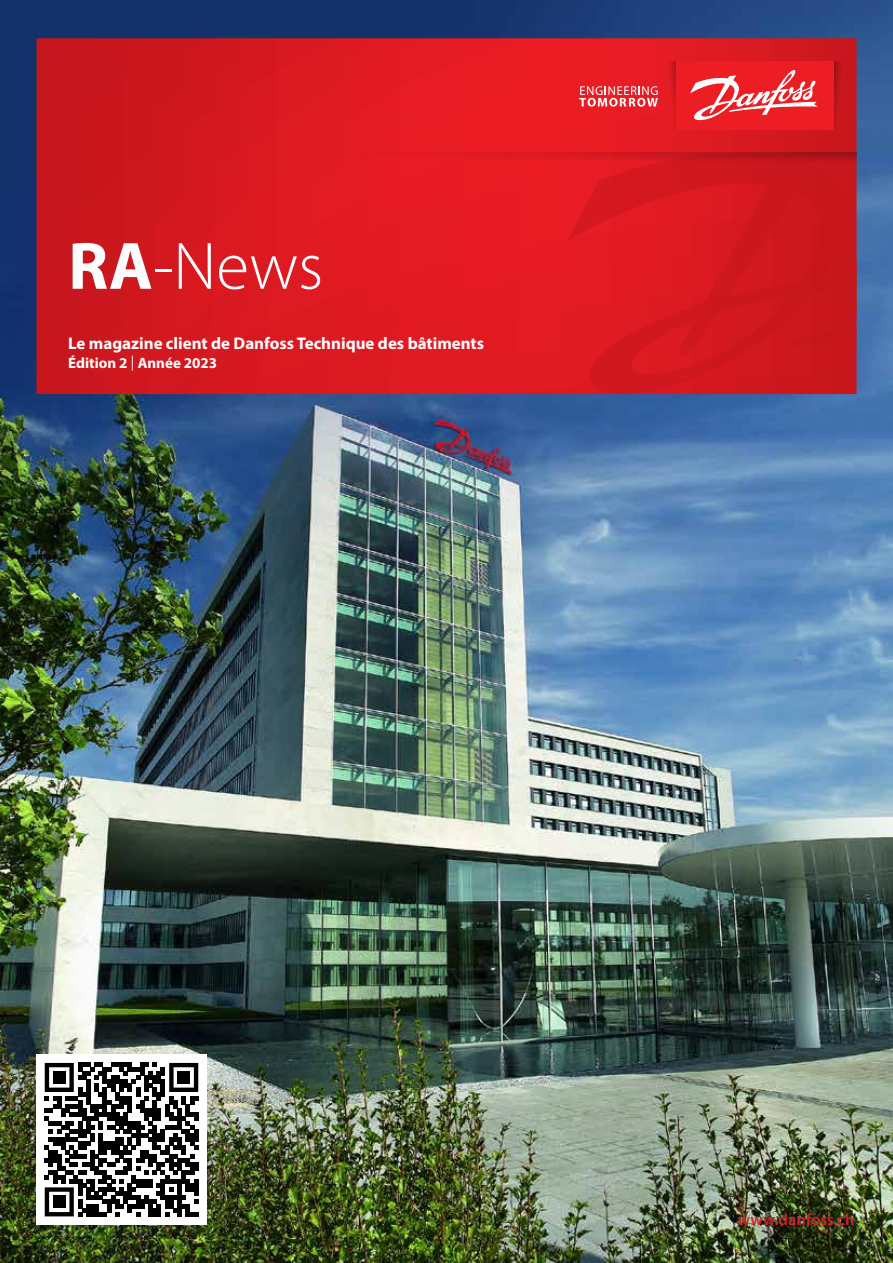
<style>
.page{position:relative;width:893px;height:1263px;background:#fff}
.page>*{position:absolute;margin:0;border:0;box-sizing:border-box;transform-origin:0 0}
.t1{font:300 67.5px "Myriad Pro";color:#fff}
.t2{font:700 16.95px "Myriad Pro";color:#fff}
.t3{font:600 16.5px "Myriad Pro";color:#d02327}
.t4{font:700 15px "Myriad Pro";color:#fff}
.s1{font-weight:700}
.s2{font-weight:400}
</style>
<div class="page">
<img style="left:0;top:0;width:893px;height:1263px">
<svg style="left:36px;top:38px;width:820px;height:356px;background:#d91920"></svg>
<svg style="left:567px;top:166px;width:289px;height:228px;background:#d4181f"></svg>
<svg style="left:834px;top:61px;width:12px;height:69px"></svg>
<svg style="left:360px;top:153px;width:496px;height:13px;background:#d5181f"></svg>
<div style="left:676px;top:61px;width:158px;height:69px;background:#ed1d24"></div>
<svg style="left:579px;top:61px;width:97px;height:69px;background:#e82e35"></svg>
<svg style="left:690px;top:70px;width:128px;height:51px"></svg>
<div style="left:36px;top:1054px;width:171px;height:171px;background:#fff"></div>
<svg style="left:45px;top:1063px;width:153px;height:153px"></svg>
<div style="left:53px;top:1071px;width:12px;height:13px;background:#000"></div>
<div style="left:177px;top:1071px;width:13px;height:13px;background:#000"></div>
<div style="left:53px;top:1196px;width:12px;height:12px;background:#000"></div>
<h1 class="t1" style="left:68px;top:226px;width:257px"><span class="s1">RA</span>-News</h1>
<p class="t2" style="left:68px;top:332px;width:417px">Le magazine client de Danfoss Technique des bâtiments</p>
<p class="t4" style="left:68px;top:353px;width:151px">Édition 2 <span class="s2">|</span> Année 2023</p>
<p class="t3" style="left:738px;top:1209px;width:118px">www.danfoss.ch</p>
</div>
